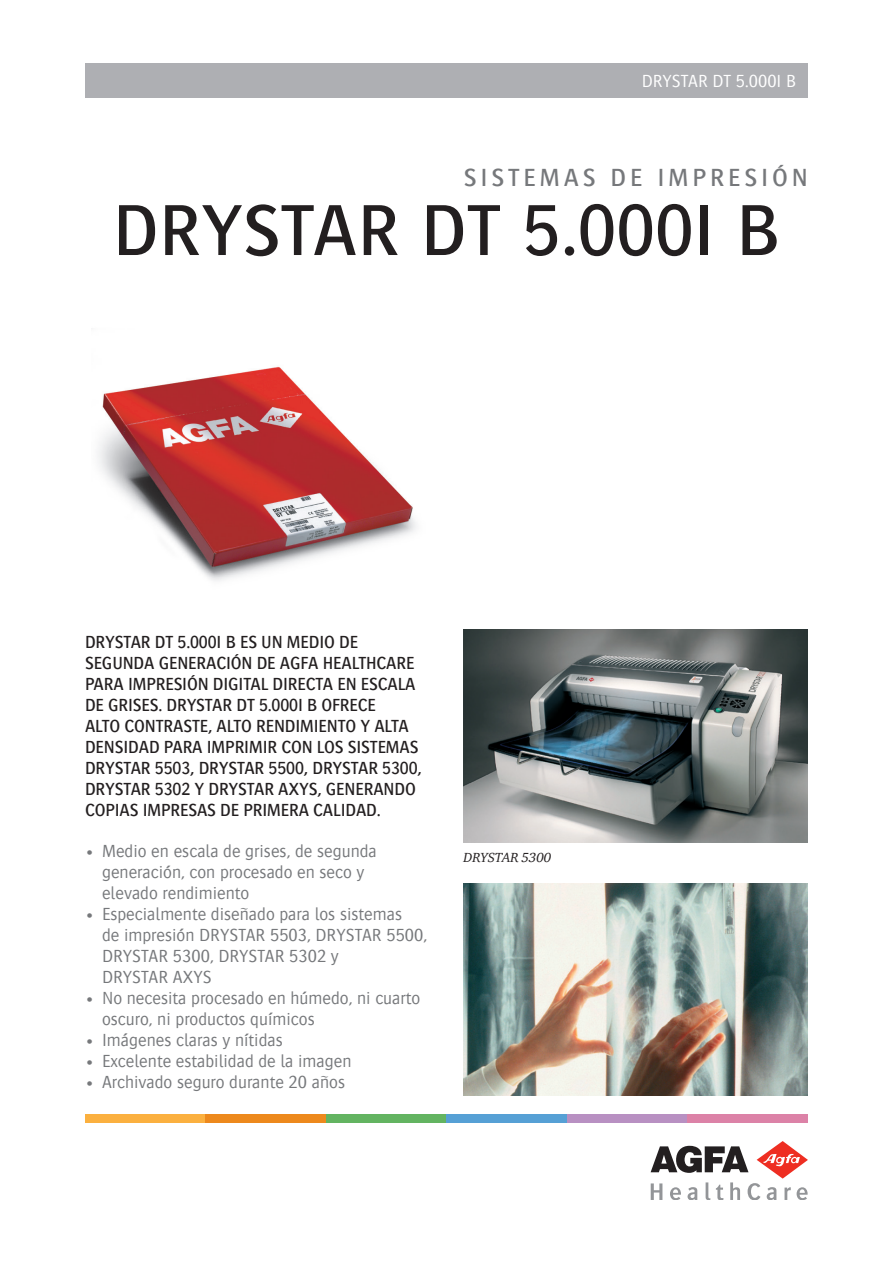
<style>
.page{position:relative;width:893px;height:1263px;background:#fff}
.page>*{position:absolute;margin:0;border:0;box-sizing:border-box;transform-origin:0 0}
.t1{font:500 75px "Bosis For Agfa";color:#231f20}
.t2{font:500 25.5px "Bosis For Agfa";letter-spacing:.15em;color:#76787b}
.t3{font:300 18px/21px "Bosis For Agfa";color:#76787b}
.t4{font:500 18px/21px "Bosis For Agfa";letter-spacing:-.01em;color:#231f20}
.t5{font:300 18px "Bosis For Agfa";color:#fff}
.t6{font:italic 13.5px "Charter ITC For Agfa";color:#231f20}
</style>
<div class="page">
<svg style="left:651px;top:1141px;width:157px;height:58px"></svg>
<div style="left:85px;top:1114px;width:121px;height:9px;background:#fbb03f"></div>
<div style="left:206px;top:1114px;width:120px;height:9px;background:#ed891d"></div>
<div style="left:326px;top:1114px;width:120px;height:9px;background:#63b461"></div>
<div style="left:446px;top:1114px;width:121px;height:9px;background:#56a0d5"></div>
<div style="left:567px;top:1114px;width:120px;height:9px;background:#b890c2"></div>
<div style="left:687px;top:1114px;width:121px;height:9px;background:#dc82a7"></div>
<div style="left:85px;top:64px;width:723px;height:34px;background:#aeafb3"></div>
<img style="left:98px;top:366px;width:318px;height:215px">
<img style="left:463px;top:630px;width:345px;height:212px">
<img style="left:463px;top:883px;width:345px;height:213px">
<p class="t5" style="left:642px;top:72px;width:156px">DRYSTAR DT 5.000I B</p>
<h2 class="t2" style="left:464px;top:164px;width:346px">SISTEMAS DE IMPRESIÓN</h2>
<h1 class="t1" style="left:113px;top:190px;width:669px">DRYSTAR DT 5.000I B</h1>
<p class="t4" style="left:85px;top:631px;width:338px">DRYSTAR DT 5.000I B ES UN MEDIO DE SEGUNDA GENERACIÓN DE AGFA HEALTHCARE PARA IMPRESIÓN DIGITAL DIRECTA EN ESCALA DE GRISES. DRYSTAR DT 5.000I B OFRECE<br>ALTO CONTRASTE, ALTO RENDIMIENTO Y ALTA DENSIDAD PARA IMPRIMIR CON LOS SISTEMAS DRYSTAR 5503, DRYSTAR 5500, DRYSTAR 5300, DRYSTAR 5302 Y DRYSTAR AXYS, GENERANDO COPIAS IMPRESAS DE PRIMERA CALIDAD.</p>
<p class="t3" style="left:102px;top:840px;width:276px;text-indent:-17px">• Medio en escala de grises, de segunda generación, con procesado en seco y elevado rendimiento</p>
<p class="t3" style="left:102px;top:903px;width:327px;text-indent:-17px">• Especialmente diseñado para los sistemas<br>de impresión DRYSTAR 5503, DRYSTAR 5500,<br>DRYSTAR 5300, DRYSTAR 5302 y<br>DRYSTAR AXYS</p>
<p class="t3" style="left:102px;top:987px;width:320px;text-indent:-17px">• No necesita procesado en húmedo, ni cuarto oscuro, ni productos químicos</p>
<p class="t3" style="left:85px;top:1029px;width:199px">• Imágenes claras y nítidas</p>
<p class="t3" style="left:85px;top:1050px;width:268px">• Excelente estabilidad de la imagen</p>
<p class="t3" style="left:85px;top:1071px;width:262px">• Archivado seguro durante 20 años</p>
<p class="t6" style="left:463px;top:849px;width:89px">DRYSTAR 5300</p>
</div>
